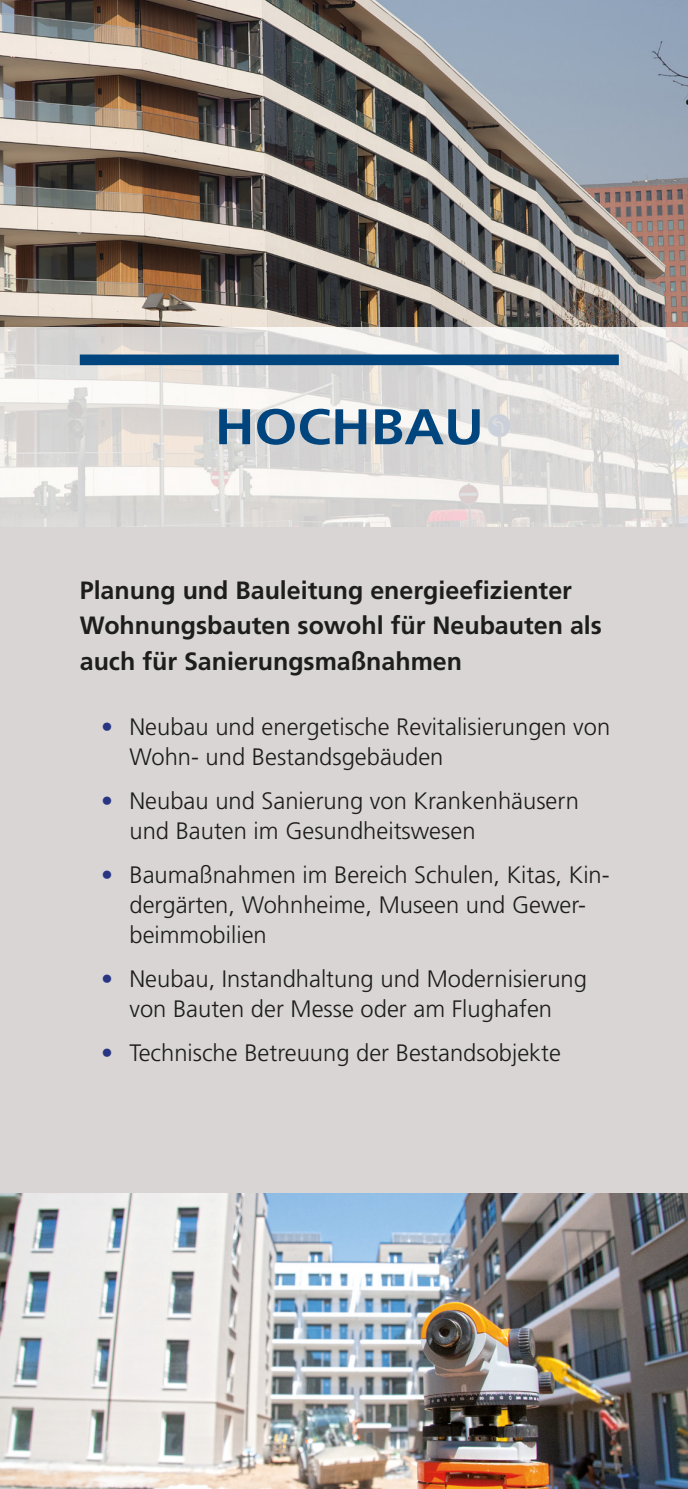
<style>
.page{position:relative;width:688px;height:1489px;background:#fff}
.page>*{position:absolute;margin:0;border:0;box-sizing:border-box;transform-origin:0 0}
.t1{font:700 50px "Frutiger LT Std";color:#00457d;scale:1.1 1}
.t2{font:700 25px/35px "Frutiger LT Std";color:#1d1d1b}
.t3{font:300 23.75px/30px "Frutiger LT Std";color:#1d1d1b}
.s1{color:#283583}
</style>
<div class="page">
<div style="left:0;top:112px;width:687px;height:1376px;background:#d9d5d5"></div>
<img style="left:0;top:0;width:687px;height:328px">
<img style="left:0;top:1193px;width:687px;height:295px">
<img style="left:0;top:328px;width:687px;height:199px">
<div style="left:81px;top:356px;width:536px;height:8px;background:#00457d"></div>
<div style="left:80px;top:354px;width:538px;height:11px;border:2px solid #00457d"></div>
<h1 class="t1" style="left:215px;top:397px;width:246px">HOCHBAU</h1>
<p class="t2" style="left:80px;top:573px;width:523px">Planung und Bauleitung energieefizienter<br>Wohnungsbauten sowohl für Neubauten als auch für Sanierungsmaßnahmen</p>
<p class="t3" style="left:129px;top:711px;width:482px;text-indent:-28px"><span class="s1">•</span> Neubau und energetische Revitalisierungen von<br>Wohn- und Bestandsgebäuden</p>
<p class="t3" style="left:129px;top:785px;width:451px;text-indent:-28px"><span class="s1">•</span> Neubau und Sanierung von Krankenhäusern und Bauten im Gesundheitswesen</p>
<p class="t3" style="left:129px;top:860px;width:481px;text-indent:-28px"><span class="s1">•</span> Baumaßnahmen im Bereich Schulen, Kitas, Kin&shy;dergärten, Wohnheime, Museen und Gewer&shy;beimmobilien</p>
<p class="t3" style="left:101px;top:964px;width:487px;text-align:center"><span class="s1">•</span> Neubau, Instandhaltung und Modernisierung von Bauten der Messe oder am Flughafen</p>
<p class="t3" style="left:101px;top:1038px;width:461px"><span class="s1">•</span> Technische Betreuung der Bestandsobjekte</p>
</div>
